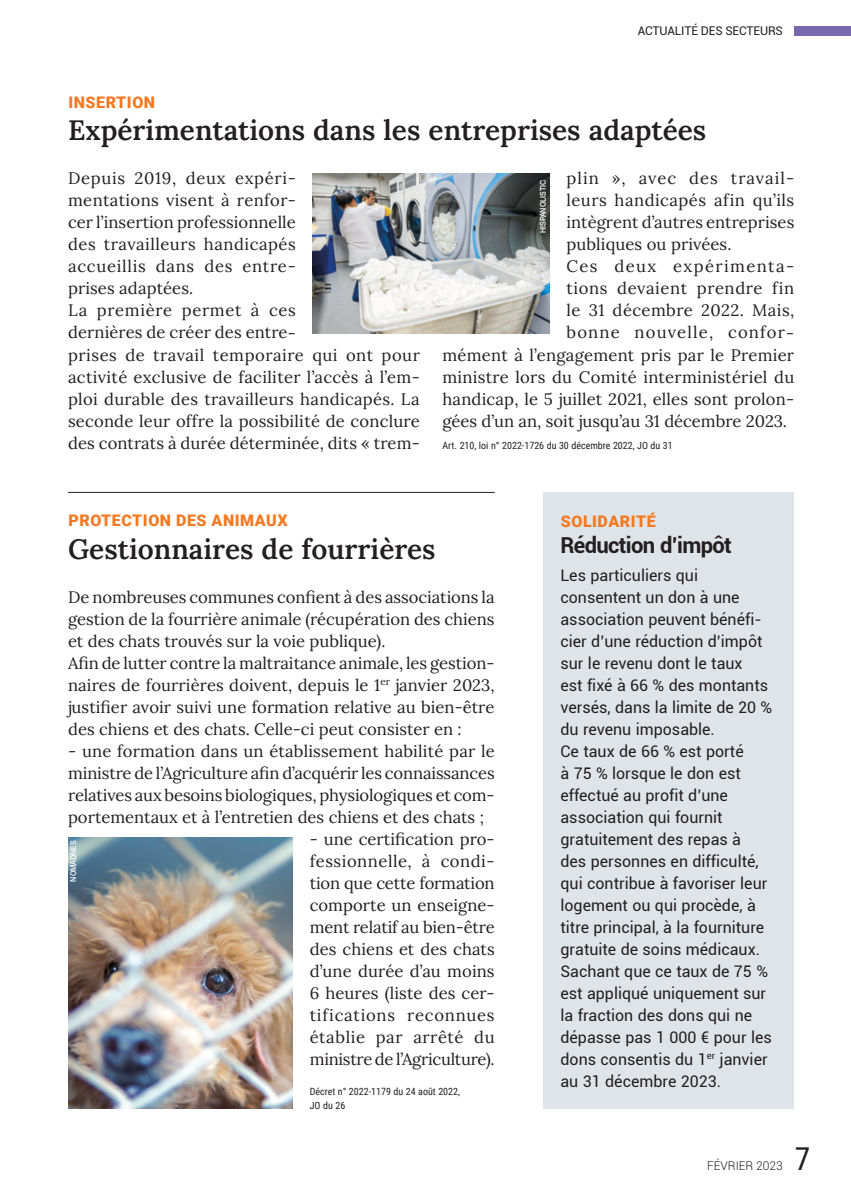
<style>
.page{position:relative;width:851px;height:1191px;background:#fff}
.page>*{position:absolute;margin:0;border:0;box-sizing:border-box;transform-origin:0 0}
.t1{font:31.6px "Roboto Condensed";color:#231f20}
.t2{font:600 28px "Lora";color:#231f20}
.t3{font:700 22px "Roboto";letter-spacing:-.03em;color:#231f20}
.t4{font:16.6px/22px "Lora";letter-spacing:.005em;color:#231f20}
.t5{font:16.6px "Lora";letter-spacing:.03em;color:#231f20}
.t6{font:16.6px "Lora";letter-spacing:.035em;color:#231f20}
.t7{font:16.6px "Lora";letter-spacing:.025em;color:#231f20}
.t8{font:16.6px "Lora";letter-spacing:.065em;color:#231f20}
.t9{font:16.6px "Lora";letter-spacing:.07em;color:#231f20}
.t10{font:16.6px "Lora";letter-spacing:.085em;color:#231f20}
.t11{font:16px/22px "Roboto";color:#231f20}
.t12{font:900 16px "Roboto";letter-spacing:.035em;color:#f47921}
.t13{font:12px "Roboto";letter-spacing:-.01em;color:#231f20}
.t14{font:300 12px "Roboto";color:#231f20}
.t15{font:10px/14px "Roboto Condensed";color:#231f20}
.t16{font:500 8px "Helvetica Neue LT Std";letter-spacing:-.01em;color:#fff;scale:.9 1}
</style>
<div class="page">
<img style="left:313px;top:173px;width:236px;height:161px">
<div style="left:543px;top:492px;width:251px;height:616px;background:#dfe4e8"></div>
<img style="left:68px;top:837px;width:225px;height:271px">
<hr style="left:68px;top:492px;width:426px;height:1px;background:#231f20">
<div style="left:794px;top:26px;width:56px;height:9px;background:#7768ae"></div>
<p class="t13" style="left:637px;top:22px;width:147px">ACTUALITÉ DES SECTEURS</p>
<p class="t12" style="left:68px;top:91px;width:88px">INSERTION</p>
<h2 class="t2" style="left:68px;top:109px;width:639px">Expérimentations dans les entreprises adaptées</h2>
<p class="t4" style="left:68px;top:166px;width:353px">Depuis 2019, deux expéri-<br>mentations visent à renfor-<br>cer l’insertion professionnelle<br>des travailleurs handicapés<br>accueillis dans des entre-<br>prises adaptées.<br>La première permet à ces<br>dernières de créer des entre-<br>prises de travail temporaire qui ont pour activité exclusive de faciliter l’accès à l’em&shy;ploi durable des travailleurs handicapés. La seconde leur offre la possibilité de conclure des contrats à durée déterminée, dits « trem-</p>
<p class="t8" style="left:566px;top:166px;width:229px">plin », avec des travail-</p>
<p class="t16" style="left:538px;top:233px;width:60px;rotate:-90deg">HISPANOLISTIC</p>
<p class="t5" style="left:566px;top:188px;width:229px">leurs handicapés afin qu’ils</p>
<p class="t4" style="left:566px;top:210px;width:229px">intègrent d’autres entreprises</p>
<p class="t4" style="left:566px;top:232px;width:166px">publiques ou privées.</p>
<p class="t10" style="left:566px;top:254px;width:229px">Ces deux expérimenta-</p>
<p class="t6" style="left:566px;top:276px;width:229px">tions devaient prendre fin</p>
<p class="t7" style="left:566px;top:298px;width:229px">le 31 décembre 2022. Mais,</p>
<p class="t9" style="left:566px;top:320px;width:229px">bonne nouvelle, confor-</p>
<p class="t4" style="left:442px;top:342px;width:353px">mément à l’engagement pris par le Premier</p>
<p class="t4" style="left:442px;top:364px;width:353px">ministre lors du Comité interministériel du</p>
<p class="t4" style="left:442px;top:386px;width:353px">handicap, le 5 juillet 2021, elles sont prolon-</p>
<p class="t4" style="left:442px;top:408px;width:346px">gées d’un an, soit jusqu’au 31 décembre 2023.</p>
<p class="t15" style="left:442px;top:437px;width:232px">Art. 210, loi n° 2022-1726 du 30 décembre 2022, JO du 31</p>
<p class="t12" style="left:68px;top:509px;width:221px">PROTECTION DES ANIMAUX</p>
<h2 class="t2" style="left:68px;top:527px;width:369px">Gestionnaires de fourrières</h2>
<p class="t4" style="left:68px;top:584px;width:428px">De nombreuses communes confient à des associations la gestion de la fourrière animale (récupération des chiens et des chats trouvés sur la voie publique).<br>Afin de lutter contre la maltraitance animale, les gestion&shy;naires de fourrières doivent, depuis le 1<sup>er</sup> janvier 2023, justifier avoir suivi une formation relative au bien-être des chiens et des chats. Celle-ci peut consister en :</p>
<p class="t4" style="left:68px;top:738px;width:428px;text-align:justify">- une formation dans un établissement habilité par le ministre de l’Agriculture afin d’acquérir les connaissances relatives aux besoins biologiques, physiologiques et com&shy;portementaux et à l’entretien des chiens et des chats ;</p>
<p class="t4" style="left:310px;top:826px;width:186px;text-align:justify">- une certification pro&shy;fessionnelle, à condi&shy;tion que cette formation comporte un enseigne&shy;ment relatif au bien-être des chiens et des chats d’une durée d’au moins 6 heures (liste des cer&shy;tifications reconnues établie par arrêté du ministre de l’Agriculture).</p>
<p class="t15" style="left:310px;top:1084px;width:152px">Décret n° 2022-1179 du 24 août 2022,<br>JO du 26</p>
<p class="t16" style="left:68px;top:881px;width:47px;rotate:-90deg">NOMADNES</p>
<p class="t12" style="left:560px;top:510px;width:96px">SOLIDARITÉ</p>
<h3 class="t3" style="left:560px;top:530px;width:173px">Réduction d’impôt</h3>
<p class="t11" style="left:560px;top:563px;width:213px">Les particuliers qui consentent un don à une association peuvent bénéfi&shy;cier d’une réduction d’impôt sur le revenu dont le taux<br>est fixé à 66 % des montants versés, dans la limite de 20 % du revenu imposable.<br>Ce taux de 66 % est porté<br>à 75 % lorsque le don est effectué au profit d’une association qui fournit gratuitement des repas à<br>des personnes en difficulté, qui contribue à favoriser leur logement ou qui procède, à titre principal, à la fourniture gratuite de soins médicaux.<br>Sachant que ce taux de 75 % est appliqué uniquement sur la fraction des dons qui ne dépasse pas 1 000 € pour les dons consentis du 1<sup>er</sup> janvier au 31 décembre 2023.</p>
<p class="t14" style="left:707px;top:1157px;width:77px">FÉVRIER 2023</p>
<h1 class="t1" style="left:794px;top:1136px;width:17px">7</h1>
</div>
